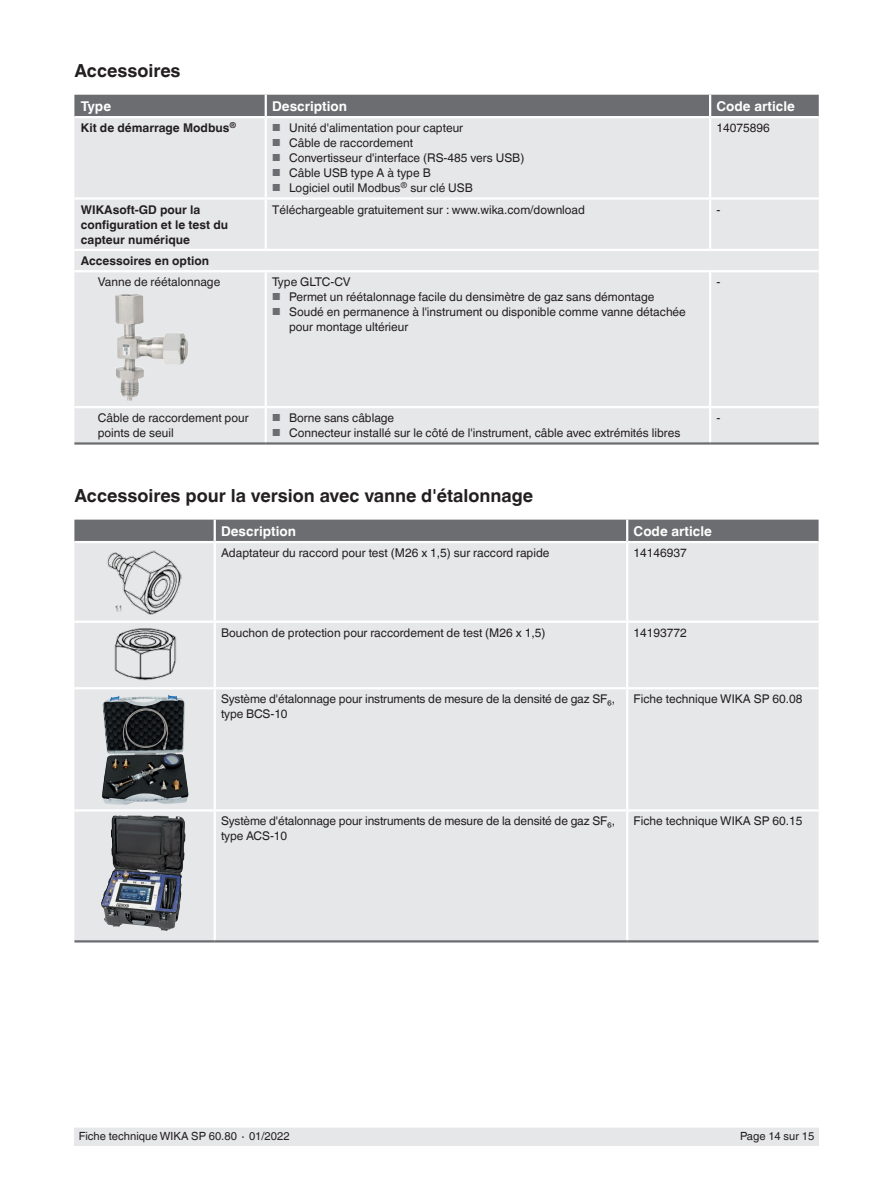
<style>
.page{position:relative;width:893px;height:1188px;background:#fff}
.page>*{position:absolute;margin:0;border:0;box-sizing:border-box;transform-origin:0 0}
.t1{font:700 18px "Helvetica World";color:#231f20}
.t2{font:700 13.5px "Helvetica World";color:#fff}
.t3{font:12px/15px "Helvetica World";color:#231f20}
.t4{font:700 12px/15px "Helvetica World";color:#231f20}
.t5{font:12px "Helvetica World";letter-spacing:-.03em;color:#231f20}
.t6{font:11.25px "Helvetica World";color:#231f20}
.s1{font-size:10.2px;color:#6c6d70}
</style>
<div class="page">
<div style="left:74px;top:1128px;width:745px;height:17px;background:#e6e7e9"></div>
<div style="left:74px;top:95px;width:745px;height:21px;background:#6c6d70"></div>
<div style="left:74px;top:118px;width:745px;height:324px;background:#e6e7e9"></div>
<hr style="left:265px;top:95px;width:2px;height:21px;background:#fff">
<hr style="left:709px;top:95px;width:2px;height:21px;background:#fff">
<hr style="left:265px;top:118px;width:2px;height:79px;background:#fff">
<hr style="left:709px;top:118px;width:2px;height:79px;background:#fff">
<hr style="left:74px;top:197px;width:192px;height:3px;background:#fff">
<hr style="left:266px;top:197px;width:444px;height:3px;background:#fff">
<hr style="left:265px;top:200px;width:2px;height:49px;background:#fff">
<hr style="left:710px;top:197px;width:109px;height:3px;background:#fff">
<hr style="left:709px;top:200px;width:2px;height:49px;background:#fff">
<hr style="left:74px;top:249px;width:192px;height:2px;background:#fff">
<hr style="left:266px;top:249px;width:444px;height:2px;background:#fff">
<hr style="left:710px;top:249px;width:109px;height:2px;background:#fff">
<hr style="left:74px;top:270px;width:192px;height:2px;background:#fff">
<hr style="left:266px;top:270px;width:444px;height:2px;background:#fff">
<hr style="left:265px;top:272px;width:2px;height:134px;background:#fff">
<hr style="left:710px;top:270px;width:109px;height:2px;background:#fff">
<hr style="left:709px;top:272px;width:2px;height:134px;background:#fff">
<hr style="left:74px;top:406px;width:192px;height:2px;background:#fff">
<hr style="left:266px;top:406px;width:444px;height:2px;background:#fff">
<hr style="left:265px;top:408px;width:2px;height:34px;background:#fff">
<hr style="left:710px;top:406px;width:109px;height:2px;background:#fff">
<hr style="left:709px;top:408px;width:2px;height:34px;background:#fff">
<hr style="left:74px;top:442px;width:192px;height:3px;background:#6c6d70">
<hr style="left:266px;top:442px;width:444px;height:3px;background:#6c6d70">
<hr style="left:710px;top:442px;width:109px;height:3px;background:#6c6d70">
<div style="left:74px;top:520px;width:745px;height:21px;background:#6c6d70"></div>
<div style="left:74px;top:543px;width:745px;height:397px;background:#e6e7e9"></div>
<hr style="left:214px;top:520px;width:2px;height:21px;background:#fff">
<hr style="left:626px;top:520px;width:2px;height:21px;background:#fff">
<hr style="left:214px;top:543px;width:2px;height:78px;background:#fff">
<hr style="left:626px;top:543px;width:2px;height:78px;background:#fff">
<hr style="left:74px;top:621px;width:141px;height:2px;background:#fff">
<hr style="left:215px;top:621px;width:412px;height:2px;background:#fff">
<hr style="left:214px;top:623px;width:2px;height:64px;background:#fff">
<hr style="left:627px;top:621px;width:192px;height:2px;background:#fff">
<hr style="left:626px;top:623px;width:2px;height:64px;background:#fff">
<hr style="left:74px;top:687px;width:141px;height:2px;background:#fff">
<hr style="left:215px;top:687px;width:412px;height:2px;background:#fff">
<hr style="left:214px;top:689px;width:2px;height:120px;background:#fff">
<hr style="left:627px;top:687px;width:192px;height:2px;background:#fff">
<hr style="left:626px;top:689px;width:2px;height:120px;background:#fff">
<hr style="left:214px;top:812px;width:2px;height:128px;background:#fff">
<hr style="left:626px;top:812px;width:2px;height:128px;background:#fff">
<hr style="left:74px;top:940px;width:141px;height:3px;background:#6c6d70">
<hr style="left:215px;top:940px;width:412px;height:3px;background:#6c6d70">
<hr style="left:627px;top:940px;width:192px;height:3px;background:#6c6d70">
<hr style="left:74px;top:809px;width:141px;height:3px;background:#fff">
<hr style="left:215px;top:809px;width:412px;height:3px;background:#fff">
<hr style="left:627px;top:809px;width:192px;height:3px;background:#fff">
<img style="left:102px;top:548px;width:85px;height:67px">
<img style="left:113px;top:628px;width:63px;height:54px">
<img style="left:115px;top:294px;width:74px;height:107px">
<img style="left:102px;top:695px;width:87px;height:110px">
<img style="left:101px;top:816px;width:82px;height:115px">
<h1 class="t1" style="left:74px;top:60px;width:108px">Accessoires</h1>
<p class="t2" style="left:81px;top:98px;width:32px">Type</p>
<p class="t2" style="left:272px;top:98px;width:76px">Description</p>
<p class="t2" style="left:716px;top:98px;width:80px">Code article</p>
<p class="t4" style="left:81px;top:120px;width:157px">Kit de démarrage Modbus<sup>®</sup></p>
<p class="t3" style="left:272px;top:120px;width:193px"><span class="s1">■</span> Unité d'alimentation pour capteur</p>
<p class="t3" style="left:272px;top:135px;width:142px"><span class="s1">■</span> Câble de raccordement</p>
<p class="t3" style="left:272px;top:150px;width:254px"><span class="s1">■</span> Convertisseur d'interface (RS-485 vers USB)</p>
<p class="t3" style="left:272px;top:165px;width:160px"><span class="s1">■</span> Câble USB type A à type B</p>
<p class="t3" style="left:272px;top:180px;width:202px"><span class="s1">■</span> Logiciel outil Modbus<sup>®</sup> sur clé USB</p>
<p class="t3" style="left:716px;top:120px;width:55px">14075896</p>
<p class="t4" style="left:81px;top:202px;width:149px">WIKAsoft-GD pour la configuration et le test du capteur numérique</p>
<p class="t3" style="left:272px;top:202px;width:314px">Téléchargeable gratuitement sur : www.wika.com/download</p>
<p class="t3" style="left:716px;top:202px;width:5px">-</p>
<p class="t4" style="left:81px;top:253px;width:130px">Accessoires en option</p>
<p class="t3" style="left:98px;top:275px;width:124px">Vanne de réétalonnage</p>
<p class="t5" style="left:272px;top:275px;width:80px">Type GLTC-CV</p>
<p class="t3" style="left:272px;top:290px;width:384px"><span class="s1">■</span> Permet un réétalonnage facile du densimètre de gaz sans démontage</p>
<p class="t3" style="left:289px;top:305px;width:398px;text-indent:-17px"><span class="s1">■</span> Soudé en permanence à l'instrument ou disponible comme vanne détachée pour montage ultérieur</p>
<p class="t3" style="left:716px;top:275px;width:5px">-</p>
<p class="t3" style="left:98px;top:410px;width:152px">Câble de raccordement pour points de seuil</p>
<p class="t3" style="left:272px;top:410px;width:124px"><span class="s1">■</span> Borne sans câblage</p>
<p class="t3" style="left:272px;top:425px;width:410px"><span class="s1">■</span> Connecteur installé sur le côté de l'instrument, câble avec extrémités libres</p>
<p class="t3" style="left:716px;top:410px;width:5px">-</p>
<h1 class="t1" style="left:74px;top:485px;width:460px">Accessoires pour la version avec vanne d'étalonnage</h1>
<p class="t2" style="left:221px;top:523px;width:76px">Description</p>
<p class="t2" style="left:634px;top:523px;width:80px">Code article</p>
<p class="t3" style="left:221px;top:545px;width:330px">Adaptateur du raccord pour test (M26 x 1,5) sur raccord rapide</p>
<p class="t3" style="left:634px;top:545px;width:55px">14146937</p>
<p class="t3" style="left:221px;top:625px;width:326px">Bouchon de protection pour raccordement de test (M26 x 1,5)</p>
<p class="t3" style="left:634px;top:625px;width:55px">14193772</p>
<p class="t3" style="left:221px;top:692px;width:396px">Système d'étalonnage pour instruments de mesure de la densité de gaz SF₆, type BCS-10</p>
<p class="t3" style="left:634px;top:692px;width:170px">Fiche technique WIKA SP 60.08</p>
<p class="t3" style="left:221px;top:814px;width:396px">Système d'étalonnage pour instruments de mesure de la densité de gaz SF₆, type ACS-10</p>
<p class="t3" style="left:634px;top:814px;width:170px">Fiche technique WIKA SP 60.15</p>
<p class="t6" style="left:79px;top:1130px;width:212px">Fiche technique WIKA SP 60.80 ∙ 01/2022</p>
<p class="t6" style="left:740px;top:1130px;width:76px">Page 14 sur 15</p>
</div>
